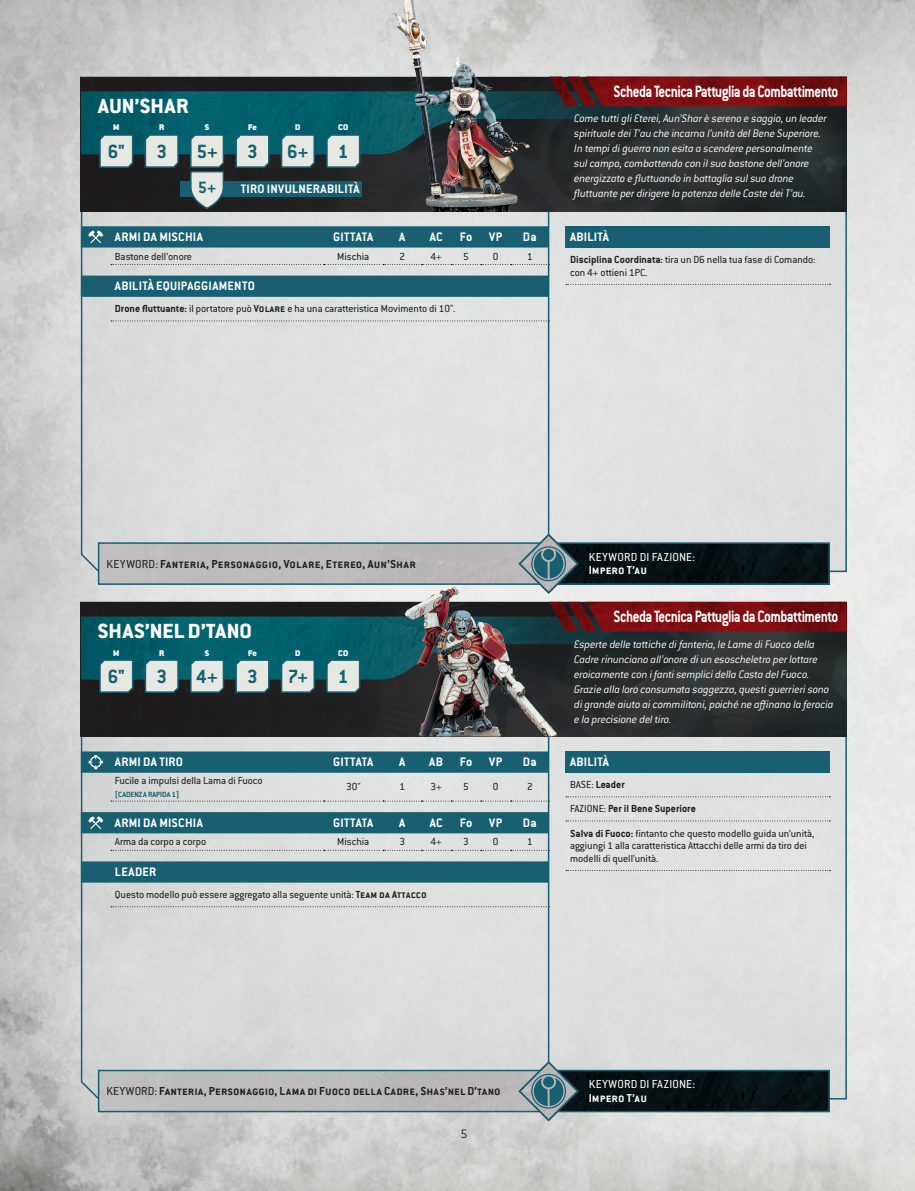
<style>
.page{position:relative;width:915px;height:1191px;background:#fff}
.page>*{position:absolute;margin:0;border:0;box-sizing:border-box;transform-origin:0 0}
.t1{font:800 22.5px "Conduit ITC Std";color:#fff}
.t2{font:700 21px "Conduit ITC Std";color:#186071}
.t3{font:700 18px "Conduit ITC Std";letter-spacing:-.03em;color:#fff;scale:.82 1}
.t4{font:700 18px "Conduit ITC Std";color:#186071}
.t5{font:700 13.5px "Conduit ITC Std";letter-spacing:.015em;color:#fff}
.t6{font:300 13.5px "Conduit ITC Std";color:#231f20}
.t7{font:700 12.75px "Conduit ITC Std";letter-spacing:.01em;color:#231f20}
.t8{font:12.75px "Conduit ITC Std";letter-spacing:.02em;color:#fff}
.t9{font:700 12.75px "Conduit ITC Std";letter-spacing:.005em;color:#fff}
.t10{font:italic 300 12px/15px "Conduit ITC Std";letter-spacing:-.015em;color:#fff}
.t11{font:11.25px/24.2px "Conduit ITC Std";color:#231f20}
.t12{font:900 9px "Conduit ITC Std";letter-spacing:.025em;color:#fff}
.t13{font:700 8.25px "Conduit ITC Std";color:#186071}
.s1{font-weight:700}
.s2{font-weight:400}
</style>
<div class="page">
<img style="left:0;top:0;width:914px;height:1191px">
<div style="left:80px;top:103px;width:767px;height:470px;background:#dfe1e0"></div>
<svg style="left:80px;top:631px;width:767px;height:469px"></svg>
<img style="left:81px;top:77px;width:765px;height:134px">
<img style="left:81px;top:602px;width:765px;height:134px">
<img style="left:101px;top:545px;width:725px;height:37px">
<div style="left:98px;top:542px;width:731px;height:43px;border:2px solid #186071"></div>
<img style="left:101px;top:1072px;width:725px;height:37px">
<div style="left:98px;top:1069px;width:731px;height:43px;border:2px solid #186071"></div>
<img style="left:81px;top:91px;width:765px;height:63px">
<img style="left:81px;top:616px;width:765px;height:63px">
<img style="left:549px;top:77px;width:297px;height:29px">
<img style="left:549px;top:602px;width:297px;height:29px">
<img style="left:369px;top:0;width:172px;height:211px">
<img style="left:404px;top:587px;width:97px;height:149px">
<svg style="left:111px;top:264px;width:436px;height:1px"></svg>
<div style="left:81px;top:226px;width:466px;height:21px;background:#186071"></div>
<svg style="left:81px;top:275px;width:466px;height:22px"></svg>
<svg style="left:111px;top:320px;width:436px;height:1px"></svg>
<svg style="left:98px;top:133px;width:36px;height:35px"></svg>
<svg style="left:144px;top:133px;width:35px;height:35px"></svg>
<svg style="left:234px;top:133px;width:36px;height:35px"></svg>
<svg style="left:280px;top:133px;width:35px;height:35px"></svg>
<svg style="left:325px;top:133px;width:36px;height:35px"></svg>
<svg style="left:98px;top:658px;width:36px;height:35px"></svg>
<svg style="left:144px;top:658px;width:35px;height:35px"></svg>
<svg style="left:189px;top:658px;width:36px;height:35px"></svg>
<svg style="left:234px;top:658px;width:36px;height:35px"></svg>
<svg style="left:280px;top:658px;width:35px;height:35px"></svg>
<svg style="left:325px;top:658px;width:36px;height:35px"></svg>
<svg style="left:111px;top:800px;width:436px;height:1px"></svg>
<div style="left:81px;top:751px;width:466px;height:21px;background:#186071"></div>
<svg style="left:111px;top:850px;width:436px;height:1px"></svg>
<div style="left:81px;top:812px;width:466px;height:21px;background:#186071"></div>
<div style="left:81px;top:861px;width:466px;height:21px;background:#186071"></div>
<svg style="left:111px;top:906px;width:436px;height:1px"></svg>
<div style="left:565px;top:751px;width:264px;height:21px;background:#186071"></div>
<svg style="left:566px;top:870px;width:264px;height:1px"></svg>
<svg style="left:566px;top:820px;width:264px;height:1px"></svg>
<svg style="left:566px;top:796px;width:264px;height:1px"></svg>
<div style="left:180px;top:181px;width:181px;height:15px;background:#186071"></div>
<svg style="left:189px;top:133px;width:36px;height:77px"></svg>
<div style="left:565px;top:226px;width:264px;height:21px;background:#186071"></div>
<svg style="left:566px;top:284px;width:264px;height:1px"></svg>
<hr style="left:547px;top:211px;width:2px;height:331px;background:#186071">
<hr style="left:547px;top:736px;width:2px;height:333px;background:#186071">
<svg style="left:517px;top:532px;width:62px;height:63px"></svg>
<svg style="left:517px;top:1060px;width:62px;height:62px"></svg>
<h1 class="t1" style="left:98px;top:93px;width:92px">AUN’SHAR</h1>
<p class="t12" style="left:113px;top:123px;width:8px">M</p>
<p class="t12" style="left:159px;top:123px;width:7px">R</p>
<p class="t12" style="left:205px;top:123px;width:6px">S</p>
<p class="t12" style="left:248px;top:123px;width:10px">Fe</p>
<p class="t12" style="left:295px;top:123px;width:7px">D</p>
<p class="t12" style="left:338px;top:123px;width:12px">CO</p>
<h2 class="t2" style="left:108px;top:138px;width:19px">6"</h2>
<h2 class="t2" style="left:156px;top:138px;width:12px">3</h2>
<h2 class="t2" style="left:196px;top:138px;width:23px">5+</h2>
<h2 class="t2" style="left:247px;top:138px;width:12px">3</h2>
<h2 class="t2" style="left:287px;top:138px;width:23px">6+</h2>
<h2 class="t2" style="left:338px;top:138px;width:12px">1</h2>
<h3 class="t4" style="left:198px;top:176px;width:20px">5+</h3>
<p class="t5" style="left:241px;top:181px;width:120px">TIRO INVULNERABILITÀ</p>
<p class="t5" style="left:115px;top:229px;width:89px">ARMI DA MISCHIA</p>
<p class="t5" style="left:333px;top:229px;width:41px">GITTATA</p>
<p class="t5" style="left:399px;top:229px;width:8px">A</p>
<p class="t5" style="left:429px;top:229px;width:14px">AC</p>
<p class="t5" style="left:459px;top:229px;width:14px">Fo</p>
<p class="t5" style="left:489px;top:229px;width:15px">VP</p>
<p class="t5" style="left:523px;top:229px;width:15px">Da</p>
<p class="t11" style="left:115px;top:244px;width:79px">Bastone dell’onore</p>
<p class="t11" style="left:337px;top:244px;width:33px">Mischia</p>
<p class="t11" style="left:399px;top:244px;width:7px">2</p>
<p class="t11" style="left:430px;top:244px;width:13px">4+</p>
<p class="t11" style="left:463px;top:244px;width:7px">5</p>
<p class="t11" style="left:493px;top:244px;width:7px">0</p>
<p class="t11" style="left:527px;top:244px;width:7px">1</p>
<p class="t5" style="left:115px;top:278px;width:141px">ABILITÀ EQUIPAGGIAMENTO</p>
<p class="t11" style="left:115px;top:296px;width:342px"><span class="s1">Drone fluttuante:</span> il portatore può <span class="s1">Volare</span> e ha una caratteristica Movimento di 10".</p>
<h3 class="t3" style="left:613px;top:81px;width:276px">Scheda Tecnica Pattuglia da Combattimento</h3>
<p class="t10" style="left:574px;top:111px;width:254px">Come tutti gli Eterei, Aun’Shar è sereno e saggio, un leader spirituale dei T’au che incarna l’unità del Bene Superiore.<br>In tempi di guerra non esita a scendere personalmente sul campo, combattendo con il suo bastone dell’onore energizzato e fluttuando in battaglia sul suo drone fluttuante per dirigere la potenza delle Caste dei T’au.</p>
<p class="t5" style="left:570px;top:229px;width:40px">ABILITÀ</p>
<p class="t11" style="left:570px;top:253px;width:247px;line-height:12.8px"><span class="s1">Disciplina Coordinata:</span> tira un D6 nella tua fase di Comando: con 4+ ottieni 1PC.</p>
<p class="t7" style="left:106px;top:556px;width:311px"><span class="s2">KEYWORD:</span> Fanteria, Personaggio, Volare, Etereo, Aun’Shar</p>
<h1 class="t1" style="left:98px;top:617px;width:155px">SHAS’NEL D’TANO</h1>
<p class="t12" style="left:113px;top:648px;width:8px">M</p>
<p class="t12" style="left:159px;top:648px;width:7px">R</p>
<p class="t12" style="left:205px;top:648px;width:6px">S</p>
<p class="t12" style="left:248px;top:648px;width:10px">Fe</p>
<p class="t12" style="left:295px;top:648px;width:7px">D</p>
<p class="t12" style="left:338px;top:648px;width:12px">CO</p>
<h2 class="t2" style="left:108px;top:663px;width:19px">6"</h2>
<h2 class="t2" style="left:156px;top:663px;width:12px">3</h2>
<h2 class="t2" style="left:196px;top:663px;width:23px">4+</h2>
<h2 class="t2" style="left:247px;top:663px;width:12px">3</h2>
<h2 class="t2" style="left:288px;top:663px;width:22px">7+</h2>
<h2 class="t2" style="left:338px;top:663px;width:12px">1</h2>
<p class="t5" style="left:115px;top:754px;width:70px">ARMI DA TIRO</p>
<p class="t5" style="left:333px;top:754px;width:41px">GITTATA</p>
<p class="t5" style="left:399px;top:754px;width:8px">A</p>
<p class="t5" style="left:429px;top:754px;width:44px">AB Fo</p>
<p class="t5" style="left:489px;top:754px;width:15px">VP</p>
<p class="t5" style="left:523px;top:754px;width:15px">Da</p>
<p class="t11" style="left:115px;top:768px;width:149px">Fucile a impulsi della Lama di Fuoco</p>
<p class="t13" style="left:115px;top:789px;width:66px">[CADENZA RAPIDA 1]</p>
<p class="t11" style="left:346px;top:774px;width:16px">30"</p>
<p class="t11" style="left:399px;top:774px;width:7px">1</p>
<p class="t11" style="left:430px;top:774px;width:13px">3+</p>
<p class="t11" style="left:463px;top:774px;width:7px">5</p>
<p class="t11" style="left:493px;top:774px;width:7px">0</p>
<p class="t11" style="left:527px;top:774px;width:7px">2</p>
<p class="t5" style="left:115px;top:814px;width:89px">ARMI DA MISCHIA</p>
<p class="t5" style="left:333px;top:814px;width:41px">GITTATA</p>
<p class="t5" style="left:399px;top:814px;width:8px">A</p>
<p class="t5" style="left:429px;top:814px;width:14px">AC</p>
<p class="t5" style="left:459px;top:814px;width:14px">Fo</p>
<p class="t5" style="left:489px;top:814px;width:15px">VP</p>
<p class="t5" style="left:523px;top:814px;width:15px">Da</p>
<p class="t11" style="left:115px;top:829px;width:93px">Arma da corpo a corpo</p>
<p class="t11" style="left:337px;top:829px;width:33px">Mischia</p>
<p class="t11" style="left:399px;top:829px;width:7px">3</p>
<p class="t11" style="left:430px;top:829px;width:13px">4+</p>
<p class="t11" style="left:463px;top:829px;width:7px">3</p>
<p class="t11" style="left:493px;top:829px;width:7px">0</p>
<p class="t11" style="left:527px;top:829px;width:7px">1</p>
<p class="t5" style="left:115px;top:864px;width:43px">LEADER</p>
<p class="t11" style="left:115px;top:882px;width:313px">Questo modello può essere aggregato alla seguente unità: <span class="s1">Team da Attacco</span></p>
<p class="t8" style="left:588px;top:549px;width:108px">KEYWORD DI FAZIONE:</p>
<p class="t9" style="left:588px;top:562px;width:60px">Impero T’au</p>
<h3 class="t3" style="left:613px;top:606px;width:276px">Scheda Tecnica Pattuglia da Combattimento</h3>
<p class="t10" style="left:574px;top:636px;width:260px">Esperte delle tattiche di fanteria, le Lame di Fuoco della Cadre rinunciano all’onore di un esoscheletro per lottare eroicamente con i fanti semplici della Casta del Fuoco.<br>Grazie alla loro consumata saggezza, questi guerrieri sono di grande aiuto ai commilitoni, poiché ne affinano la ferocia e la precisione del tiro.</p>
<p class="t5" style="left:570px;top:754px;width:40px">ABILITÀ</p>
<p class="t11" style="left:570px;top:772px;width:246px">BASE: <span class="s1">Leader<br></span>FAZIONE: <span class="s1">Per il Bene Superiore<br>Salva di Fuoco:</span> fintanto che questo modello guida un’unità,</p>
<p class="t11" style="left:570px;top:839px;width:238px;line-height:12.8px">aggiungi 1 alla caratteristica Attacchi delle armi da tiro dei modelli di quell’unità.</p>
<p class="t7" style="left:106px;top:1083px;width:396px"><span class="s2">KEYWORD:</span> Fanteria, Personaggio, Lama di Fuoco della Cadre, Shas’nel D’tano</p>
<p class="t6" style="left:460px;top:1126px;width:8px">5</p>
<p class="t8" style="left:588px;top:1076px;width:108px">KEYWORD DI FAZIONE:</p>
<p class="t9" style="left:588px;top:1090px;width:60px">Impero T’au</p>
</div>
